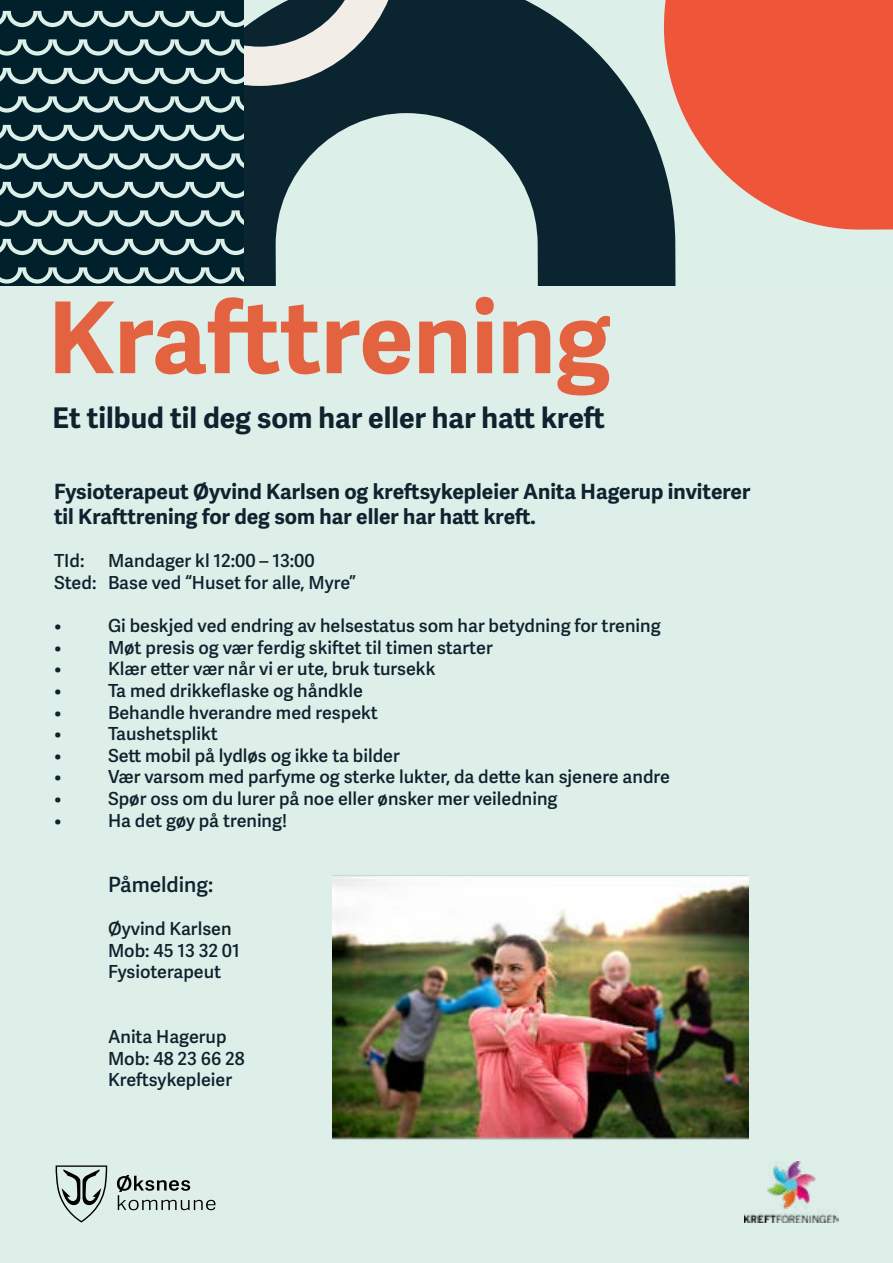
<style>
.page{position:relative;width:893px;height:1263px;background:#deefe9}
.page>*{position:absolute;margin:0;border:0;box-sizing:border-box;transform-origin:0 0}
.t1{font:700 99px "Adelle Sans";color:#e36240}
.t2{font:700 28.5px "Adelle Sans";color:#0f232f}
.t3{font:700 21px/25.2px "Adelle Sans";color:#0f232f}
.t4{font:600 21px "Adelle Sans";color:#0f232f}
.t5{font:600 18px/21.6px "Adelle Sans";color:#0f232f}
</style>
<div class="page">
<svg style="left:675px;top:0;width:218px;height:230px;background:#ec6a51"></svg>
<svg style="left:244px;top:0;width:431px;height:285px;fill:#0a2430"></svg>
<svg style="left:244px;top:0;width:156px;height:87px;background:#768386"></svg>
<svg style="left:56px;top:1165px;width:51px;height:57px"></svg>
<svg style="left:117px;top:1175px;width:98px;height:35px"></svg>
<svg style="left:0;top:0;width:244px;height:285px;fill:#00202b"></svg>
<img style="left:333px;top:875px;width:415px;height:265px">
<img style="left:744px;top:1161px;width:95px;height:61px">
<h1 class="t1" style="left:48px;top:278px;width:564px">Krafttrening</h1>
<h2 class="t2" style="left:52px;top:401px;width:554px">Et tilbud til deg som har eller har hatt kreft</h2>
<p class="t3" style="left:54px;top:479px;width:698px">Fysioterapeut Øyvind Karlsen og kreftsykepleier Anita Hagerup inviterer til Krafttrening for deg som har eller har hatt kreft.</p>
<p class="t5" style="left:54px;top:551px;width:32px">TId:</p>
<p class="t5" style="left:54px;top:551px;width:304px;text-indent:54px">Mandager kl 12:00 – 13:00<br>Sted: Base ved “Huset for alle, Myre”</p>
<p class="t5" style="left:54px;top:615px;width:9px">•</p>
<p class="t5" style="left:108px;top:615px;width:554px">Gi beskjed ved endring av helsestatus som har betydning for trening</p>
<p class="t5" style="left:54px;top:637px;width:9px">•</p>
<p class="t5" style="left:108px;top:637px;width:386px">Møt presis og vær ferdig skiftet til timen starter</p>
<p class="t5" style="left:54px;top:659px;width:9px">•</p>
<p class="t5" style="left:108px;top:659px;width:329px">Klær etter vær når vi er ute, bruk tursekk</p>
<p class="t5" style="left:54px;top:680px;width:9px">•</p>
<p class="t5" style="left:108px;top:680px;width:256px">Ta med drikkeflaske og håndkle</p>
<p class="t5" style="left:54px;top:702px;width:9px">•</p>
<p class="t5" style="left:108px;top:702px;width:271px">Behandle hverandre med respekt</p>
<p class="t5" style="left:54px;top:723px;width:9px">•</p>
<p class="t5" style="left:108px;top:723px;width:111px">Taushetsplikt</p>
<p class="t5" style="left:54px;top:745px;width:9px">•</p>
<p class="t5" style="left:108px;top:745px;width:293px">Sett mobil på lydløs og ikke ta bilder</p>
<p class="t5" style="left:54px;top:767px;width:9px">•</p>
<p class="t5" style="left:108px;top:767px;width:563px">Vær varsom med parfyme og sterke lukter, da dette kan sjenere andre</p>
<p class="t5" style="left:54px;top:788px;width:9px">•</p>
<p class="t5" style="left:108px;top:788px;width:451px">Spør oss om du lurer på noe eller ønsker mer veiledning</p>
<p class="t5" style="left:54px;top:810px;width:9px">•</p>
<p class="t5" style="left:108px;top:810px;width:181px">Ha det gøy på trening!</p>
<p class="t4" style="left:108px;top:872px;width:107px">Påmelding:</p>
<p class="t5" style="left:108px;top:918px;width:133px">Øyvind Karlsen<br>Mob: 45 13 32 01<br>Fysioterapeut</p>
<p class="t5" style="left:108px;top:1026px;width:138px">Anita Hagerup<br>Mob: 48 23 66 28<br>Kreftsykepleier</p>
</div>
